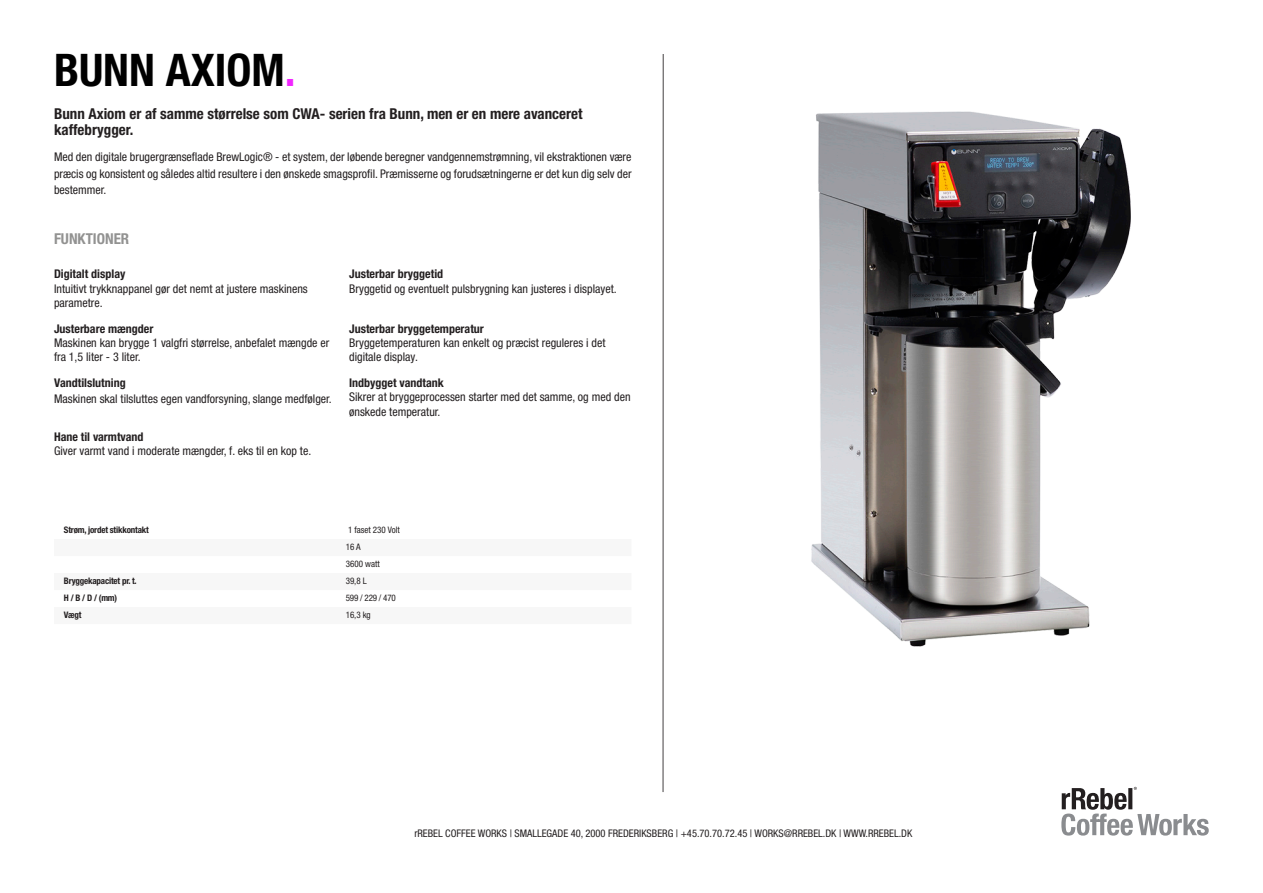
<style>
.page{position:relative;width:1263px;height:893px;background:#fff}
.page>*{position:absolute;margin:0;border:0;box-sizing:border-box;transform-origin:0 0}
.t1{font:700 condensed 45px "Helvetica Neue LT Pro";color:#000}
.t2{font:700 condensed 15px/16.5px "Helvetica Neue LT Pro";color:#231f20}
.t3{font:700 condensed 15px "Helvetica Neue LT Pro";color:#929291}
.t4{font:condensed 12px/14.4px "Helvetica Neue LT Pro";color:#231f20}
.t5{font:700 condensed 12px "Helvetica Neue LT Pro";color:#231f20}
.t6{font:condensed 10.5px "Helvetica Neue LT Pro";color:#231f20}
.t7{font:700 condensed 9px "Helvetica Neue LT Pro";letter-spacing:-.02em;color:#231f20}
.t8{font:condensed 9px/17px "Helvetica Neue LT Pro";color:#231f20}
.t9{font:condensed 9px "Helvetica Neue LT Pro";letter-spacing:-.02em;color:#231f20}
.s1{color:#f126ff}
</style>
<div class="page">
<hr style="left:663px;top:54px;width:1px;height:738px;background:#231f20">
<img style="left:811px;top:111px;width:320px;height:536px">
<svg style="left:1061px;top:787px;width:148px;height:49px"></svg>
<p class="t1" style="left:54px;top:43px;width:243px">BUNN AXIOM<span class="s1">.</span></p>
<p class="t2" style="left:54px;top:105px;width:530px">Bunn Axiom er af samme størrelse som CWA- serien fra Bunn, men er en mere avanceret kaffebrygger.</p>
<p class="t4" style="left:54px;top:149px;width:579px;line-height:16.5px;text-align:justify">Med den digitale brugergrænseflade BrewLogic® - et system, der løbende beregner vandgennemstrømning, vil ekstraktionen være præcis og konsistent og således altid resultere i den ønskede smagsprofil. Præmisserne og forudsætningerne er det kun dig selv der bestemmer.</p>
<p class="t3" style="left:54px;top:230px;width:77px">FUNKTIONER</p>
<p class="t5" style="left:54px;top:267px;width:73px">Digitalt display</p>
<p class="t4" style="left:54px;top:281px;width:255px">Intuitivt trykknappanel gør det nemt at justere maskinens parametre.</p>
<p class="t5" style="left:54px;top:321px;width:101px">Justerbare mængder</p>
<p class="t4" style="left:54px;top:335px;width:277px">Maskinen kan brygge 1 valgfri størrelse, anbefalet mængde er fra 1,5 liter - 3 liter.</p>
<p class="t5" style="left:54px;top:375px;width:73px">Vandtilslutning</p>
<p class="t4" style="left:54px;top:392px;width:279px">Maskinen skal tilsluttes egen vandforsyning, slange medfølger.</p>
<p class="t5" style="left:54px;top:429px;width:91px">Hane til varmtvand</p>
<p class="t4" style="left:54px;top:443px;width:259px">Giver varmt vand i moderate mængder, f. eks til en kop te.</p>
<p class="t5" style="left:349px;top:267px;width:96px">Justerbar bryggetid</p>
<p class="t4" style="left:349px;top:281px;width:269px">Bryggetid og eventuelt pulsbrygning kan justeres i displayet.</p>
<p class="t5" style="left:349px;top:321px;width:136px">Justerbar bryggetemperatur</p>
<p class="t4" style="left:349px;top:335px;width:258px">Bryggetemperaturen kan enkelt og præcist reguleres i det digitale display.</p>
<p class="t5" style="left:349px;top:375px;width:96px">Indbygget vandtank</p>
<p class="t4" style="left:349px;top:390px;width:283px">Sikrer at bryggeprocessen starter med det samme, og med den ønskede temperatur.</p>
<p class="t7" style="left:64px;top:524px;width:86px">Strøm, jordet stikkontakt</p>
<p class="t8" style="left:346px;top:521px;width:56px">1 faset 230 Volt<br>16 A<br>3600 watt</p>
<p class="t7" style="left:64px;top:575px;width:74px">Bryggekapacitet pr. t.</p>
<p class="t8" style="left:346px;top:572px;width:22px">39,8 L</p>
<p class="t7" style="left:64px;top:592px;width:55px">H / B / D / (mm)</p>
<p class="t9" style="left:346px;top:592px;width:52px">599 / 229 / 470</p>
<p class="t7" style="left:64px;top:609px;width:19px">Vægt</p>
<p class="t8" style="left:346px;top:606px;width:26px">16,3 kg</p>
<p class="t6" style="left:414px;top:827px;width:499px">rREBEL COFFEE WORKS | SMALLEGADE 40, 2000 FREDERIKSBERG | +45.70.70.72.45 | WORKS@RREBEL.DK | WWW.RREBEL.DK</p>
</div>
